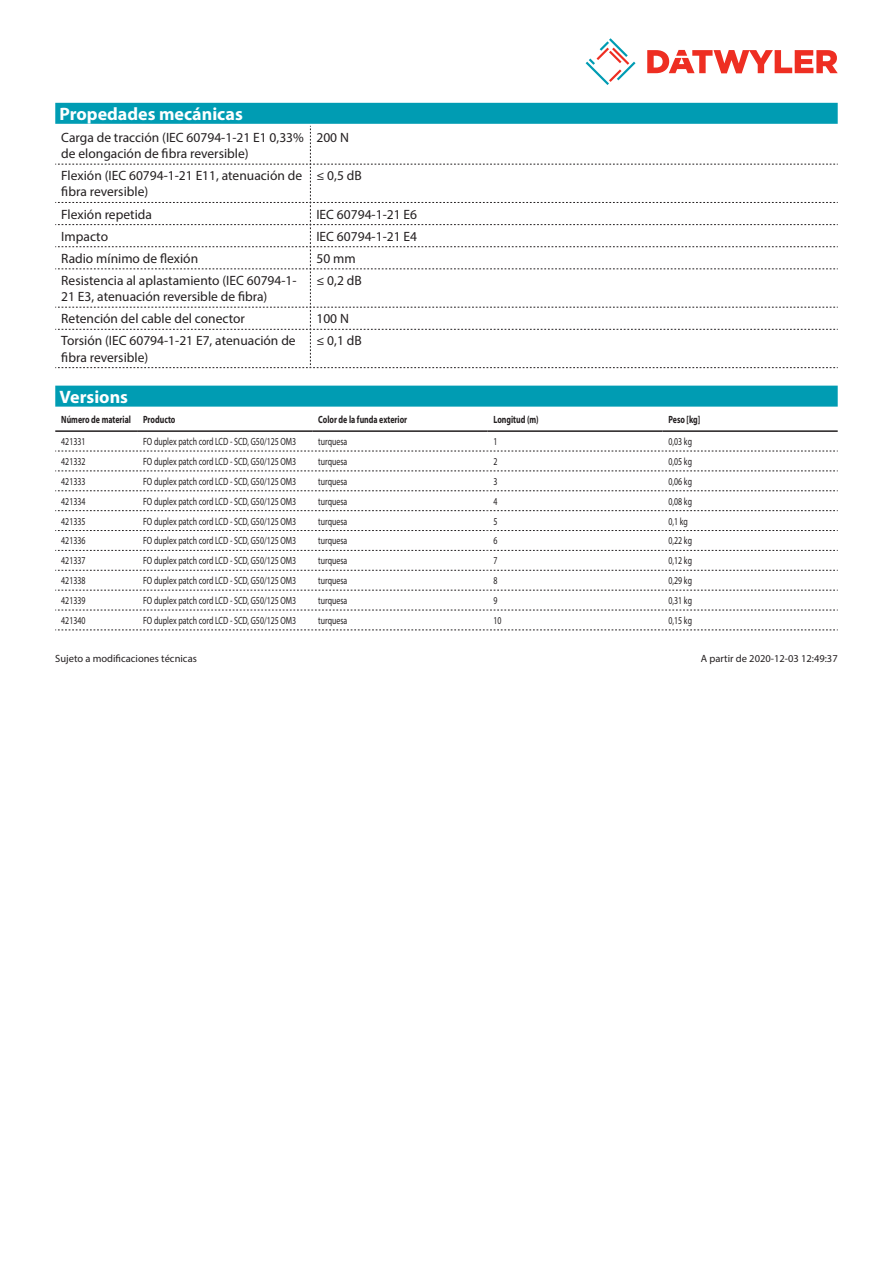
<style>
.page{position:relative;width:893px;height:1263px;background:#fff}
.page>*{position:absolute;margin:0;border:0;box-sizing:border-box;transform-origin:0 0}
.Standard_Head_Proper{font:700 18px "Myriad Pro";color:#fff}
.myriad_light_propert{font:13.5px/16.2px "Myriad Pro";color:#231f20}
.myriadlight{font:10.5px "Myriad Pro";color:#231f20;scale:.75 1}
.myriadbold{font:700 10.5px "Myriad Pro";color:#231f20;scale:.75 1}
.Footnote{font:10.5px "Myriad Pro";color:#231f20}
</style>
<div class="page">
<svg style="left:586px;top:38px;width:49px;height:47px"></svg>
<svg style="left:647px;top:50px;width:191px;height:23px"></svg>
<div style="left:55px;top:103px;width:783px;height:21px;background:#009cb3"></div>
<svg style="left:55px;top:126px;width:783px;height:242px"></svg>
<div style="left:55px;top:386px;width:783px;height:21px;background:#009cb3"></div>
<hr style="left:55px;top:430px;width:82px;height:2px;background:#231f20">
<hr style="left:137px;top:430px;width:175px;height:2px;background:#231f20">
<hr style="left:312px;top:430px;width:175px;height:2px;background:#231f20">
<hr style="left:487px;top:430px;width:176px;height:2px;background:#231f20">
<hr style="left:662px;top:430px;width:176px;height:2px;background:#231f20">
<svg style="left:55px;top:451px;width:783px;height:1px"></svg>
<svg style="left:55px;top:471px;width:783px;height:1px"></svg>
<svg style="left:55px;top:490px;width:783px;height:1px"></svg>
<svg style="left:55px;top:510px;width:783px;height:1px"></svg>
<svg style="left:55px;top:530px;width:783px;height:1px"></svg>
<svg style="left:55px;top:550px;width:783px;height:1px"></svg>
<svg style="left:55px;top:570px;width:783px;height:1px"></svg>
<svg style="left:55px;top:590px;width:783px;height:1px"></svg>
<svg style="left:55px;top:610px;width:783px;height:1px"></svg>
<svg style="left:55px;top:630px;width:783px;height:1px"></svg>
<p class="Standard_Head_Proper" style="left:60px;top:102px;width:185px">Propedades mecánicas</p>
<p class="myriad_light_propert" style="left:61px;top:129px;width:244px">Carga de tracción (IEC 60794-1-21 E1 0,33% de elongación de fibra reversible)</p>
<p class="myriad_light_propert" style="left:316px;top:129px;width:34px">200 N</p>
<p class="myriad_light_propert" style="left:61px;top:167px;width:242px">Flexión (IEC 60794-1-21 E11, atenuación de fibra reversible)</p>
<p class="myriad_light_propert" style="left:316px;top:167px;width:47px">≤ 0,5 dB</p>
<p class="myriad_light_propert" style="left:61px;top:206px;width:92px">Flexión repetida</p>
<p class="myriad_light_propert" style="left:316px;top:206px;width:102px">IEC 60794-1-21 E6</p>
<p class="myriad_light_propert" style="left:61px;top:228px;width:48px">Impacto</p>
<p class="myriad_light_propert" style="left:316px;top:228px;width:102px">IEC 60794-1-21 E4</p>
<p class="myriad_light_propert" style="left:61px;top:250px;width:138px">Radio mínimo de flexión</p>
<p class="myriad_light_propert" style="left:316px;top:250px;width:41px">50 mm</p>
<p class="myriad_light_propert" style="left:61px;top:272px;width:237px">Resistencia al aplastamiento (IEC 60794-1-<br>21 E3, atenuación reversible de fibra)</p>
<p class="myriad_light_propert" style="left:316px;top:272px;width:47px">≤ 0,2 dB</p>
<p class="myriad_light_propert" style="left:61px;top:310px;width:185px">Retención del cable del conector</p>
<p class="myriad_light_propert" style="left:316px;top:310px;width:34px">100 N</p>
<p class="myriad_light_propert" style="left:61px;top:333px;width:236px">Torsión (IEC 60794-1-21 E7, atenuación de fibra reversible)</p>
<p class="myriad_light_propert" style="left:316px;top:333px;width:47px">≤ 0,1 dB</p>
<p class="Standard_Head_Proper" style="left:60px;top:385px;width:70px">Versions</p>
<p class="myriadbold" style="left:61px;top:412px;width:95px">Número de material</p>
<p class="myriadbold" style="left:143px;top:412px;width:45px">Producto</p>
<p class="myriadbold" style="left:318px;top:412px;width:120px">Color de la funda exterior</p>
<p class="myriadbold" style="left:493px;top:412px;width:62px">Longitud (m)</p>
<p class="myriadbold" style="left:669px;top:412px;width:44px">Peso [kg]</p>
<p class="myriadlight" style="left:61px;top:435px;width:34px">421331</p>
<p class="myriadlight" style="left:143px;top:435px;width:206px">FO duplex patch cord LCD - SCD, G50/125 OM3</p>
<p class="myriadlight" style="left:318px;top:435px;width:40px">turquesa</p>
<p class="myriadlight" style="left:493px;top:435px;width:7px">1</p>
<p class="myriadlight" style="left:669px;top:435px;width:33px">0,03 kg</p>
<p class="myriadlight" style="left:61px;top:455px;width:34px">421332</p>
<p class="myriadlight" style="left:143px;top:455px;width:206px">FO duplex patch cord LCD - SCD, G50/125 OM3</p>
<p class="myriadlight" style="left:318px;top:455px;width:40px">turquesa</p>
<p class="myriadlight" style="left:493px;top:455px;width:7px">2</p>
<p class="myriadlight" style="left:669px;top:455px;width:33px">0,05 kg</p>
<p class="myriadlight" style="left:61px;top:475px;width:34px">421333</p>
<p class="myriadlight" style="left:143px;top:475px;width:206px">FO duplex patch cord LCD - SCD, G50/125 OM3</p>
<p class="myriadlight" style="left:318px;top:475px;width:40px">turquesa</p>
<p class="myriadlight" style="left:493px;top:475px;width:7px">3</p>
<p class="myriadlight" style="left:669px;top:475px;width:33px">0,06 kg</p>
<p class="myriadlight" style="left:61px;top:495px;width:34px">421334</p>
<p class="myriadlight" style="left:143px;top:495px;width:206px">FO duplex patch cord LCD - SCD, G50/125 OM3</p>
<p class="myriadlight" style="left:318px;top:495px;width:40px">turquesa</p>
<p class="myriadlight" style="left:493px;top:495px;width:7px">4</p>
<p class="myriadlight" style="left:669px;top:495px;width:33px">0,08 kg</p>
<p class="myriadlight" style="left:61px;top:514px;width:34px">421335</p>
<p class="myriadlight" style="left:143px;top:514px;width:206px">FO duplex patch cord LCD - SCD, G50/125 OM3</p>
<p class="myriadlight" style="left:318px;top:514px;width:40px">turquesa</p>
<p class="myriadlight" style="left:493px;top:514px;width:7px">5</p>
<p class="myriadlight" style="left:669px;top:514px;width:27px">0,1 kg</p>
<p class="myriadlight" style="left:61px;top:534px;width:34px">421336</p>
<p class="myriadlight" style="left:143px;top:534px;width:206px">FO duplex patch cord LCD - SCD, G50/125 OM3</p>
<p class="myriadlight" style="left:318px;top:534px;width:40px">turquesa</p>
<p class="myriadlight" style="left:493px;top:534px;width:7px">6</p>
<p class="myriadlight" style="left:669px;top:534px;width:33px">0,22 kg</p>
<p class="myriadlight" style="left:61px;top:554px;width:34px">421337</p>
<p class="myriadlight" style="left:143px;top:554px;width:206px">FO duplex patch cord LCD - SCD, G50/125 OM3</p>
<p class="myriadlight" style="left:318px;top:554px;width:40px">turquesa</p>
<p class="myriadlight" style="left:493px;top:554px;width:7px">7</p>
<p class="myriadlight" style="left:669px;top:554px;width:33px">0,12 kg</p>
<p class="myriadlight" style="left:61px;top:574px;width:34px">421338</p>
<p class="myriadlight" style="left:143px;top:574px;width:206px">FO duplex patch cord LCD - SCD, G50/125 OM3</p>
<p class="myriadlight" style="left:318px;top:574px;width:40px">turquesa</p>
<p class="myriadlight" style="left:493px;top:574px;width:7px">8</p>
<p class="myriadlight" style="left:669px;top:574px;width:33px">0,29 kg</p>
<p class="myriadlight" style="left:61px;top:594px;width:34px">421339</p>
<p class="myriadlight" style="left:143px;top:594px;width:206px">FO duplex patch cord LCD - SCD, G50/125 OM3</p>
<p class="myriadlight" style="left:318px;top:594px;width:40px">turquesa</p>
<p class="myriadlight" style="left:493px;top:594px;width:7px">9</p>
<p class="myriadlight" style="left:669px;top:594px;width:33px">0,31 kg</p>
<p class="myriadlight" style="left:61px;top:614px;width:34px">421340</p>
<p class="myriadlight" style="left:143px;top:614px;width:206px">FO duplex patch cord LCD - SCD, G50/125 OM3</p>
<p class="myriadlight" style="left:318px;top:614px;width:40px">turquesa</p>
<p class="myriadlight" style="left:493px;top:614px;width:12px">10</p>
<p class="myriadlight" style="left:669px;top:614px;width:33px">0,15 kg</p>
<p class="Footnote" style="left:55px;top:652px;width:143px">Sujeto a modificaciones técnicas</p>
<p class="Footnote" style="left:701px;top:652px;width:138px">A partir de 2020-12-03 12:49:37</p>
</div>
